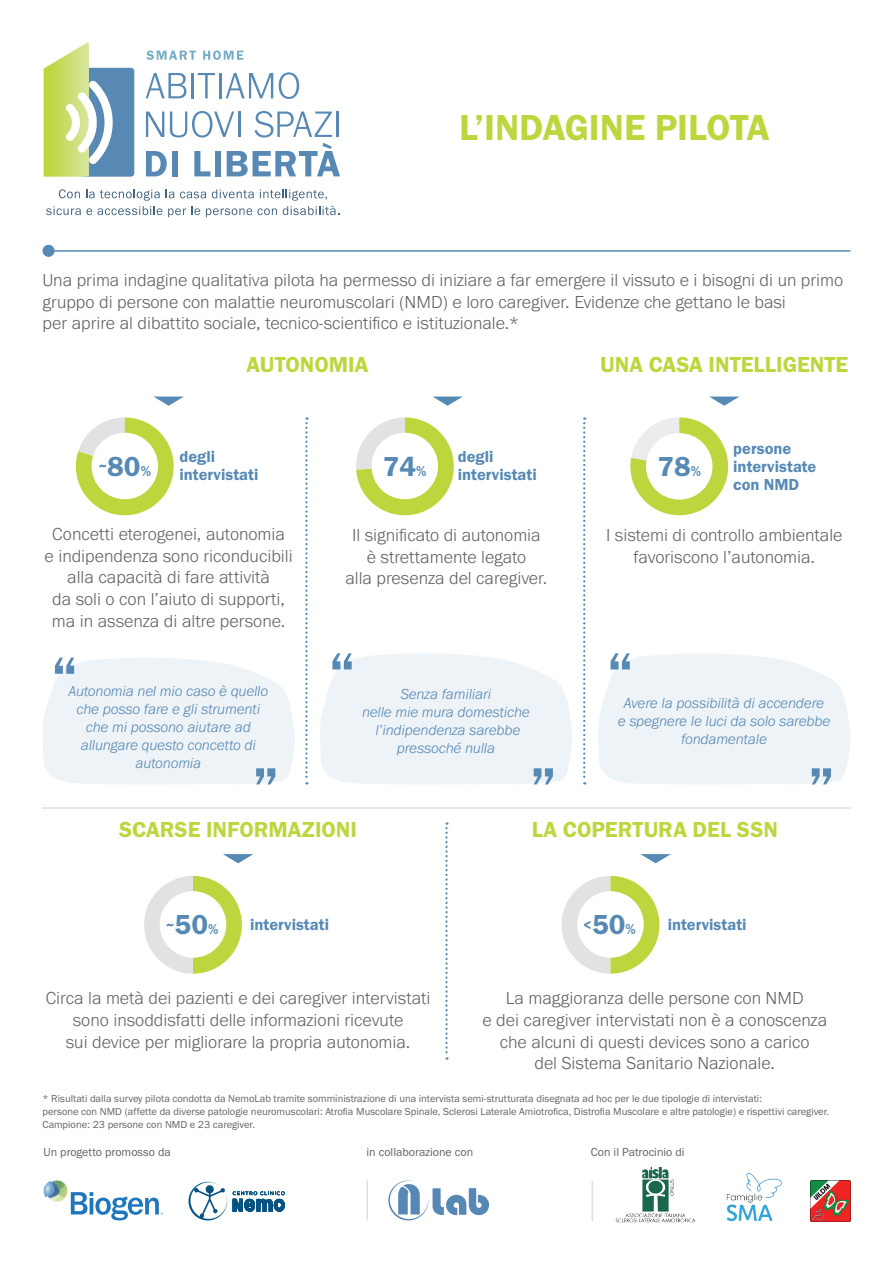
<style>
.page{position:relative;width:893px;height:1263px;background:#fff}
.page>*{position:absolute;margin:0;border:0;box-sizing:border-box;transform-origin:0 0}
.t1{font:37.5px "Franklin Gothic URW Dem";letter-spacing:-.005em;color:#bdd63e}
.t2{font:28.5px "Franklin Gothic URW Dem";color:#5689b4}
.t3{font:22.5px "Franklin Gothic URW Dem";color:#bdd63e}
.t4{font:300 18px/21.6px "Franklin Gothic URW";color:#636366;text-align:center}
.t5{font:16.5px/18px "Franklin Gothic URW Dem";color:#5689b4}
.t6{font:italic 300 15px/18px "Franklin Gothic URW";color:#5689b4;text-align:center}
.t7{font:15px "Franklin Gothic URW Dem";color:#5689b4}
.t8{font:12px "Franklin Gothic URW Boo";color:#636366}
.t9{font:10.5px/12.6px "Franklin Gothic URW Boo";color:#636366}
.s1{font-size:28.5px}
.s2{font-size:15px}
</style>
<div class="page">
<hr style="left:591px;top:1181px;width:2px;height:40px;background:#d6e0ed">
<hr style="left:366px;top:1180px;width:2px;height:40px;background:#d6e0ed">
<hr style="left:51px;top:250px;width:799px;height:2px;background:#5689b4">
<div style="left:43px;top:245px;width:12px;height:12px;background:#5889b4;border-radius:50%"></div>
<div style="left:80px;top:68px;width:54px;height:109px;background:#5889b4;border-radius:3px"></div>
<svg style="left:146px;top:51px;width:50px;height:9px"></svg>
<svg style="left:203px;top:51px;width:40px;height:9px"></svg>
<svg style="left:146px;top:73px;width:40px;height:25px"></svg>
<hr style="left:191px;top:73px;width:3px;height:25px;background:#5889b4">
<svg style="left:198px;top:73px;width:17px;height:25px"></svg>
<hr style="left:219px;top:73px;width:2px;height:25px;background:#5889b4">
<svg style="left:226px;top:73px;width:47px;height:25px"></svg>
<svg style="left:279px;top:72px;width:20px;height:27px"></svg>
<svg style="left:146px;top:111px;width:194px;height:65px"></svg>
<svg style="left:46px;top:189px;width:293px;height:28px"></svg>
<svg style="left:44px;top:43px;width:74px;height:134px"></svg>
<svg style="left:153px;top:396px;width:31px;height:10px"></svg>
<svg style="left:432px;top:396px;width:31px;height:10px"></svg>
<svg style="left:223px;top:854px;width:30px;height:9px"></svg>
<svg style="left:640px;top:854px;width:31px;height:9px"></svg>
<svg style="left:709px;top:396px;width:30px;height:10px"></svg>
<svg style="left:583px;top:417px;width:2px;height:367px"></svg>
<svg style="left:305px;top:417px;width:3px;height:367px"></svg>
<hr style="left:42px;top:807px;width:808px;height:2px;background:#d6e0ed">
<svg style="left:445px;top:822px;width:3px;height:238px"></svg>
<svg style="left:43px;top:657px;width:252px;height:127px;background:#edf2f6"></svg>
<svg style="left:320px;top:653px;width:252px;height:131px;background:#edf2f6"></svg>
<svg style="left:598px;top:653px;width:252px;height:131px;background:#edf2f6"></svg>
<svg style="left:630px;top:417px;width:98px;height:98px"></svg>
<div style="left:646px;top:433px;width:66px;height:67px;background:#fff;border-radius:50%"></div>
<svg style="left:356px;top:417px;width:98px;height:98px"></svg>
<div style="left:371px;top:433px;width:67px;height:66px;background:#fff;border-radius:50%"></div>
<svg style="left:76px;top:417px;width:98px;height:98px"></svg>
<div style="left:91px;top:433px;width:67px;height:66px;background:#fff;border-radius:50%"></div>
<svg style="left:144px;top:876px;width:98px;height:98px"></svg>
<div style="left:160px;top:891px;width:66px;height:67px;background:#fff;border-radius:50%"></div>
<svg style="left:562px;top:876px;width:97px;height:98px"></svg>
<div style="left:577px;top:891px;width:67px;height:67px;background:#fff;border-radius:50%"></div>
<svg style="left:43px;top:1180px;width:120px;height:40px"></svg>
<svg style="left:189px;top:1182px;width:38px;height:38px"></svg>
<svg style="left:233px;top:1191px;width:52px;height:20px"></svg>
<svg style="left:388px;top:1180px;width:101px;height:41px"></svg>
<img style="left:615px;top:1166px;width:81px;height:57px">
<img style="left:726px;top:1172px;width:56px;height:50px">
<img style="left:810px;top:1181px;width:40px;height:40px">
<h1 class="t1" style="left:459px;top:104px;width:312px">L’INDAGINE PILOTA</h1>
<p class="t4" style="left:43px;top:269px;width:802px;text-align:left">Una prima indagine qualitativa pilota ha permesso di iniziare a far emergere il vissuto e i bisogni di un primo gruppo di persone con malattie neuromuscolari (NMD) e loro caregiver. Evidenze che gettano le basi<br>per aprire al dibattito sociale, tecnico-scientifico e istituzionale.*</p>
<p class="t3" style="left:247px;top:351px;width:123px">AUTONOMIA</p>
<p class="t3" style="left:600px;top:351px;width:250px">UNA CASA INTELLIGENTE</p>
<p class="t7" style="left:98px;top:459px;width:54px">~<span class="s1">80</span>%</p>
<p class="t5" style="left:180px;top:448px;width:80px">degli intervistati</p>
<h2 class="t2" style="left:383px;top:448px;width:45px">74<span class="s2">%</span></h2>
<p class="t5" style="left:458px;top:448px;width:80px">degli intervistati</p>
<h2 class="t2" style="left:657px;top:449px;width:45px">78<span class="s2">%</span></h2>
<p class="t5" style="left:733px;top:439px;width:85px">persone intervistate con NMD</p>
<p class="t4" style="left:45px;top:523px;width:250px">Concetti eterogenei, autonomia<br>e indipendenza sono riconducibili alla capacità di fare attività<br>da soli o con l’aiuto di supporti, ma in assenza di altre persone.</p>
<p class="t4" style="left:345px;top:524px;width:204px">Il significato di autonomia è strettamente legato<br>alla presenza del caregiver.</p>
<p class="t4" style="left:606px;top:524px;width:238px">I sistemi di controllo ambientale favoriscono l’autonomia.</p>
<p class="t6" style="left:69px;top:681px;width:201px">Autonomia nel mio caso è quello che posso fare e gli strumenti che mi possono aiutare ad allungare questo concetto di autonomia</p>
<p class="t6" style="left:362px;top:685px;width:169px">Senza familiari<br>nelle mie mura domestiche l’indipendenza sarebbe pressoché nulla</p>
<p class="t6" style="left:618px;top:694px;width:214px">Avere la possibilità di accendere<br>e spegnere le luci da solo sarebbe fondamentale</p>
<p class="t3" style="left:119px;top:816px;width:239px">SCARSE INFORMAZIONI</p>
<p class="t3" style="left:532px;top:816px;width:248px">LA COPERTURA DEL SSN</p>
<p class="t7" style="left:166px;top:918px;width:54px">~<span class="s1">50</span>%</p>
<p class="t5" style="left:250px;top:915px;width:80px">intervistati</p>
<p class="t7" style="left:583px;top:918px;width:54px">&lt;<span class="s1">50</span>%</p>
<p class="t5" style="left:668px;top:915px;width:80px">intervistati</p>
<p class="t4" style="left:46px;top:987px;width:386px">Circa la metà dei pazienti e dei caregiver intervistati sono insoddisfatti delle informazioni ricevute<br>sui device per migliorare la propria autonomia.</p>
<p class="t4" style="left:482px;top:987px;width:346px">La maggioranza delle persone con NMD<br>e dei caregiver intervistati non è a conoscenza che alcuni di questi devices sono a carico<br>del Sistema Sanitario Nazionale.</p>
<p class="t9" style="left:43px;top:1092px;width:788px">* Risultati dalla survey pilota condotta da NemoLab tramite somministrazione di una intervista semi-strutturata disegnata ad hoc per le due tipologie di intervistati:<br>persone con NMD (affette da diverse patologie neuromuscolari: Atrofia Muscolare Spinale, Sclerosi Laterale Amiotrofica, Distrofia Muscolare e altre patologie) e rispettivi caregiver.<br>Campione: 23 persone con NMD e 23 caregiver.</p>
<p class="t8" style="left:44px;top:1145px;width:129px">Un progetto promosso da</p>
<p class="t8" style="left:366px;top:1145px;width:108px">in collaborazione con</p>
<p class="t8" style="left:591px;top:1145px;width:95px">Con il Patrocinio di</p>
</div>
